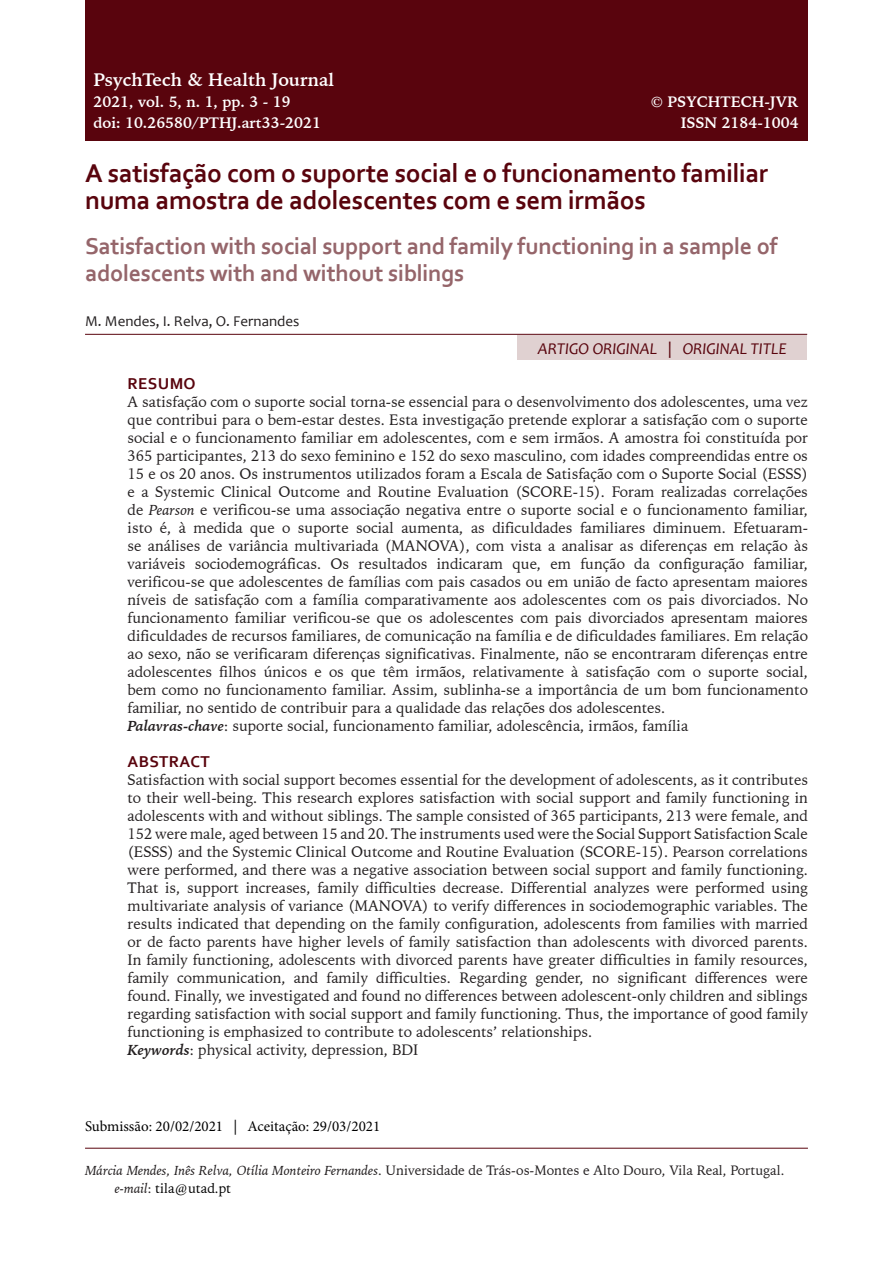
<style>
.page{position:relative;width:893px;height:1263px;background:#fff}
.page>*{position:absolute;margin:0;border:0;box-sizing:border-box;transform-origin:0 0}
.t1{font:700 27px/27px "Corbel";letter-spacing:-.015em;color:#59040d}
.t2{font:700 24px/27px "Corbel";letter-spacing:-.01em;color:#95656a}
.t3{font:700 18px "Iowan Old Style BT";color:#fff}
.t4{font:italic 16.5px "Candara";color:#59040d}
.t5{font:700 16.5px "Corbel";letter-spacing:.02em;color:#59040d}
.t6{font:15px/18px "Iowan Old Style BT";color:#231f20}
.t7{font:700 15px "Iowan Old Style BT";color:#fff}
.t8{font:15px "Minion Pro";color:#000}
.t9{font:15px "Candara";color:#231f20}
.t10{font:13.5px/18px "Iowan Old Style BT";color:#231f20}
.s1{font-style:normal}
.s2{font-style:italic}
.s3{font-weight:700;font-style:italic}
.s4{color:#000}
</style>
<div class="page">
<div style="left:85px;top:0;width:723px;height:140px;background:#59040d"></div>
<hr style="left:85px;top:334px;width:722px;height:1px;background:#59040d">
<div style="left:517px;top:335px;width:290px;height:25px;background:#e0d1d1"></div>
<hr style="left:85px;top:1148px;width:723px;height:1px;background:#59040d">
<p class="t3" style="left:94px;top:68px;width:242px">PsychTech &amp; Health Journal</p>
<p class="t7" style="left:94px;top:92px;width:199px">2021, vol. 5, n. 1, pp. 3 - 19</p>
<p class="t7" style="left:651px;top:92px;width:149px">© PSYCHTECH-JVR</p>
<p class="t7" style="left:94px;top:113px;width:229px">doi: 10.26580/PTHJ.art33-2021</p>
<p class="t7" style="left:681px;top:113px;width:119px">ISSN 2184-1004</p>
<h1 class="t1" style="left:85px;top:159px;width:685px">A satisfação com o suporte social e o funcionamento familiar numa amostra de adolescentes com e sem irmãos</h1>
<h2 class="t2" style="left:85px;top:232px;width:694px">Satisfaction with social support and family functioning in a sample of adolescents with and without siblings</h2>
<p class="t9" style="left:85px;top:311px;width:216px">M. Mendes, I. Relva, O. Fernandes</p>
<p class="t4" style="left:538px;top:339px;width:250px">ARTIGO ORIGINAL <span class="s1">|</span> ORIGINAL TITLE</p>
<p class="t5" style="left:128px;top:373px;width:70px">RESUMO</p>
<p class="t6" style="left:128px;top:392px;width:682px">A satisfação com o suporte social torna-se essencial para o desenvolvimento dos adolescentes, uma vez que contribui para o bem-estar destes. Esta investigação pretende explorar a satisfação com o suporte social e o funcionamento familiar em adolescentes, com e sem irmãos. A amostra foi constituída por 365 participantes, 213 do sexo feminino e 152 do sexo masculino, com idades compreendidas entre os 15 e os 20 anos. Os instrumentos utilizados foram a Escala de Satisfação com o Suporte Social (ESSS) e a Systemic Clinical Outcome and Routine Evaluation (SCORE-15). Foram realizadas correlações de <span class="s2">Pearson</span> e verificou-se uma associação negativa entre o suporte social e o funcionamento familiar, isto é, à medida que o suporte social aumenta, as dificuldades familiares diminuem. Efetuaram&shy;se análises de variância multivariada (MANOVA), com vista a analisar as diferenças em relação às variáveis sociodemográficas. Os resultados indicaram que, em função da configuração familiar, verificou-se que adolescentes de famílias com pais casados ou em união de facto apresentam maiores níveis de satisfação com a família comparativamente aos adolescentes com os pais divorciados. No funcionamento familiar verificou-se que os adolescentes com pais divorciados apresentam maiores dificuldades de recursos familiares, de comunicação na família e de dificuldades familiares. Em relação ao sexo, não se verificaram diferenças significativas. Finalmente, não se encontraram diferenças entre adolescentes filhos únicos e os que têm irmãos, relativamente à satisfação com o suporte social, bem como no funcionamento familiar. Assim, sublinha-se a importância de um bom funcionamento familiar, no sentido de contribuir para a qualidade das relações dos adolescentes.<br><span class="s3">Palavras-chave</span>: suporte social, funcionamento familiar, adolescência, irmãos, família</p>
<p class="t5" style="left:128px;top:751px;width:84px">ABSTRACT</p>
<p class="t6" style="left:128px;top:770px;width:682px">Satisfaction with social support becomes essential for the development of adolescents, as it contributes to their well-being. This research explores satisfaction with social support and family functioning in adolescents with and without siblings. The sample consisted of 365 participants, 213 were female, and 152 were male, aged between 15 and 20. The instruments used were the Social Support Satisfaction Scale (ESSS) and the Systemic Clinical Outcome and Routine Evaluation (SCORE-15). Pearson correlations were performed, and there was a negative association between social support and family functioning.<br>That is, support increases, family difficulties decrease. Differential analyzes were performed using multivariate analysis of variance (MANOVA) to verify differences in sociodemographic variables. The results indicated that depending on the family configuration, adolescents from families with married or de facto parents have higher levels of family satisfaction than adolescents with divorced parents.<br>In family functioning, adolescents with divorced parents have greater difficulties in family resources, family communication, and family difficulties. Regarding gender, no significant differences were found. Finally, we investigated and found no differences between adolescent-only children and siblings regarding satisfaction with social support and family functioning. Thus, the importance of good family functioning is emphasized to contribute to adolescents’ relationships.<br><span class="s3">Keywords</span>: physical activity, depression, BDI</p>
<p class="t8" style="left:85px;top:1116px;width:297px">Submissão: 20/02/2021 | Aceitação: 29/03/2021</p>
<p class="t10" style="left:115px;top:1161px;width:671px;text-indent:-30px"><span class="s2">Márcia Mendes, Inês Relva, Otília Monteiro Fernandes</span>. Universidade de Trás-os-Montes e Alto Douro, Vila Real, Portugal. <span class="s2">e-mail</span>: <span class="s4">tila@utad.pt</span></p>
</div>
